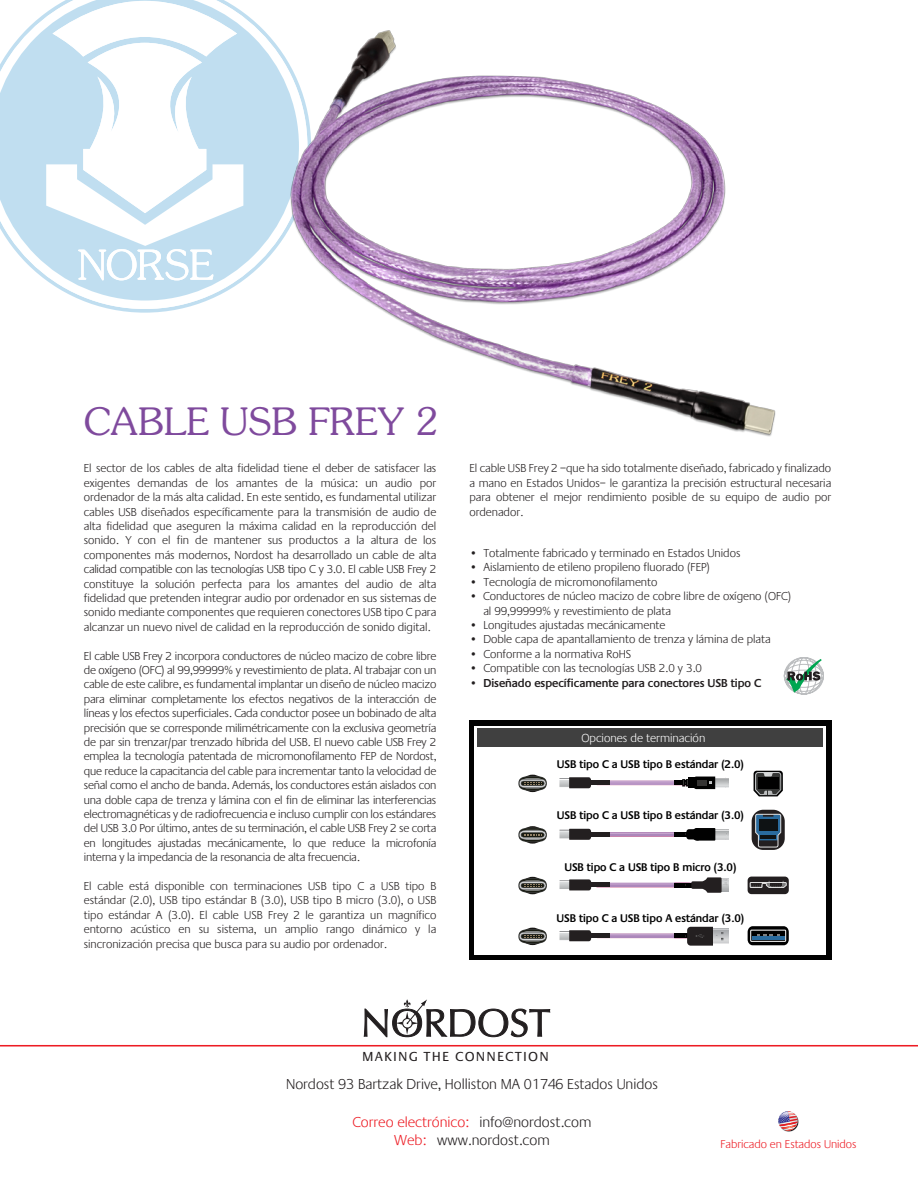
<style>
.page{position:relative;width:918px;height:1188px;background:#fff}
.page>*{position:absolute;margin:0;border:0;box-sizing:border-box;transform-origin:0 0}
.t1{font:300 37.65px "Souvenir Std";color:#7f4a9d}
.t2{font:300 15px/18px "Praxis";color:#231f20;text-align:center}
.t3{font:13.65px "Praxis";letter-spacing:.085em;color:#231f20}
.t4{font:300 12.15px "Praxis";color:#fff}
.t5{font:300 12px/14.4px "Praxis";color:#231f20;text-align:justify}
.t6{font:600 12px "Praxis";color:#231f20}
.t7{font:300 11.85px "Praxis";color:#ed1c24}
.t8{font:600 11.55px "Praxis";color:#010101}
.s1{font-weight:300}
.s2{color:#ed1c24}
</style>
<div class="page">
<svg style="left:0;top:0;width:265px;height:301px;fill:#c0def0"></svg>
<svg style="left:46px;top:1px;width:197px;height:279px"></svg>
<svg style="left:364px;top:999px;width:187px;height:38px"></svg>
<hr style="left:0;top:1045px;width:918px;height:2px;background:#ed1c24">
<svg style="left:778px;top:1111px;width:21px;height:21px"></svg>
<svg style="left:778px;top:1111px;width:20px;height:20px"></svg>
<svg style="left:784px;top:657px;width:40px;height:37px"></svg>
<img style="left:265px;top:30px;width:511px;height:407px">
<div style="left:469px;top:720px;width:362px;height:240px;background:#010101"></div>
<div style="left:475px;top:726px;width:351px;height:228px;background:#fff"></div>
<div style="left:477px;top:729px;width:346px;height:18px;background:#404040"></div>
<svg style="left:559px;top:777px;width:170px;height:12px"></svg>
<div style="left:697px;top:780px;width:9px;height:6px;background:#353433"></div>
<svg style="left:522px;top:775px;width:21px;height:17px"></svg>
<svg style="left:518px;top:776px;width:29px;height:15px"></svg>
<svg style="left:559px;top:828px;width:169px;height:13px"></svg>
<svg style="left:522px;top:826px;width:21px;height:18px"></svg>
<svg style="left:518px;top:827px;width:29px;height:16px"></svg>
<svg style="left:560px;top:877px;width:168px;height:16px"></svg>
<svg style="left:522px;top:877px;width:21px;height:17px"></svg>
<svg style="left:518px;top:878px;width:29px;height:15px"></svg>
<div style="left:748px;top:877px;width:41px;height:17px;background:#231f20;border-radius:4px"></div>
<svg style="left:749px;top:881px;width:38px;height:7px"></svg>
<svg style="left:723px;top:929px;width:6px;height:15px"></svg>
<svg style="left:560px;top:927px;width:163px;height:19px"></svg>
<svg style="left:522px;top:928px;width:21px;height:17px"></svg>
<svg style="left:518px;top:929px;width:29px;height:15px"></svg>
<svg style="left:748px;top:926px;width:41px;height:19px"></svg>
<div style="left:751px;top:930px;width:35px;height:11px;background:#000"></div>
<div style="left:750px;top:930px;width:36px;height:12px;border:1px solid #fff"></div>
<svg style="left:757px;top:934px;width:23px;height:2px"></svg>
<hr style="left:752px;top:936px;width:33px;height:4px;background:#2a6b9e">
<div style="left:752px;top:810px;width:33px;height:40px;background:#231f20;border-radius:12px"></div>
<svg style="left:755px;top:813px;width:27px;height:35px"></svg>
<div style="left:759px;top:820px;width:19px;height:11px;background:#0e1214"></div>
<hr style="left:760px;top:835px;width:16px;height:4px;background:#0e1214">
<svg style="left:754px;top:771px;width:29px;height:25px"></svg>
<div style="left:758px;top:778px;width:21px;height:11px;background:#010101"></div>
<h1 class="t1" style="left:84px;top:399px;width:356px">CABLE USB FREY 2</h1>
<p class="t5" style="left:84px;top:462px;width:354px">El sector de los cables de alta fidelidad tiene el deber de satisfacer las exigentes demandas de los amantes de la música: un audio por ordenador de la más alta calidad. En este sentido, es fundamental utilizar cables USB diseñados específicamente para la transmisión de audio de alta fidelidad que aseguren la máxima calidad en la reproducción del sonido. Y con el fin de mantener sus productos a la altura de los componentes más modernos, Nordost ha desarrollado un cable de alta calidad compatible con las tecnologías USB tipo C y 3.0. El cable USB Frey 2 constituye la solución perfecta para los amantes del audio de alta fidelidad que pretenden integrar audio por ordenador en sus sistemas de sonido mediante componentes que requieren conectores USB tipo C para alcanzar un nuevo nivel de calidad en la reproducción de sonido digital.</p>
<p class="t5" style="left:84px;top:649px;width:354px">El cable USB Frey 2 incorpora conductores de núcleo macizo de cobre libre de oxígeno (OFC) al 99,99999% y revestimiento de plata. Al trabajar con un cable de este calibre, es fundamental implantar un diseño de núcleo macizo para eliminar completamente los efectos negativos de la interacción de líneas y los efectos superficiales. Cada conductor posee un bobinado de alta precisión que se corresponde milimétricamente con la exclusiva geometría de par sin trenzar/par trenzado híbrida del USB. El nuevo cable USB Frey 2 emplea la tecnología patentada de micromonofilamento FEP de Nordost, que reduce la capacitancia del cable para incrementar tanto la velocidad de señal como el ancho de banda. Además, los conductores están aislados con una doble capa de trenza y lámina con el fin de eliminar las interferencias electromagnéticas y de radiofrecuencia e incluso cumplir con los estándares del USB 3.0 Por último, antes de su terminación, el cable USB Frey 2 se corta en longitudes ajustadas mecánicamente, lo que reduce la microfonía interna y la impedancia de la resonancia de alta frecuencia.</p>
<p class="t5" style="left:84px;top:879px;width:354px">El cable está disponible con terminaciones USB tipo C a USB tipo B estándar (2.0), USB tipo estándar B (3.0), USB tipo B micro (3.0), o USB tipo estándar A (3.0). El cable USB Frey 2 le garantiza un magnífico entorno acústico en su sistema, un amplio rango dinámico y la sincronización precisa que busca para su audio por ordenador.</p>
<p class="t5" style="left:469px;top:462px;width:363px">El cable USB Frey 2 –que ha sido totalmente diseñado, fabricado y finalizado a mano en Estados Unidos– le garantiza la precisión estructural necesaria para obtener el mejor rendimiento posible de su equipo de audio por ordenador.</p>
<p class="t5" style="left:469px;top:546px;width:273px">• Totalmente fabricado y terminado en Estados Unidos</p>
<p class="t5" style="left:469px;top:561px;width:242px">• Aislamiento de etileno propileno fluorado (FEP)</p>
<p class="t5" style="left:469px;top:575px;width:190px">• Tecnología de micromonofilamento</p>
<p class="t5" style="left:483px;top:589px;width:309px;text-indent:-14px">• Conductores de núcleo macizo de cobre libre de oxígeno (OFC) al 99,99999% y revestimiento de plata</p>
<p class="t5" style="left:469px;top:618px;width:198px">• Longitudes ajustadas mecánicamente</p>
<p class="t5" style="left:469px;top:633px;width:303px">• Doble capa de apantallamiento de trenza y lámina de plata</p>
<p class="t5" style="left:469px;top:647px;width:163px">• Conforme a la normativa RoHS</p>
<p class="t5" style="left:469px;top:661px;width:234px">• Compatible con las tecnologías USB 2.0 y 3.0</p>
<p class="t6" style="left:469px;top:676px;width:293px"><span class="s1">•</span> Diseñado específicamente para conectores USB tipo C</p>
<p class="t4" style="left:581px;top:732px;width:126px">Opciones de terminación</p>
<p class="t8" style="left:557px;top:758px;width:189px">USB tipo C a USB tipo B estándar (2.0)</p>
<p class="t8" style="left:557px;top:809px;width:189px">USB tipo C a USB tipo B estándar (3.0)</p>
<p class="t8" style="left:564px;top:860px;width:174px">USB tipo C a USB tipo B micro (3.0)</p>
<p class="t8" style="left:556px;top:911px;width:189px">USB tipo C a USB tipo A estándar (3.0)</p>
<p class="t3" style="left:362px;top:1049px;width:188px">MAKING THE CONNECTION</p>
<p class="t2" style="left:286px;top:1075px;width:373px">Nordost 93 Bartzak Drive, Holliston MA 01746 Estados Unidos</p>
<p class="t2" style="left:353px;top:1113px;width:240px"><span class="s2">Correo electrónico:</span> info@nordost.com<br><span class="s2">Web:</span> www.nordost.com</p>
<p class="t7" style="left:720px;top:1138px;width:138px">Fabricado en Estados Unidos</p>
</div>
